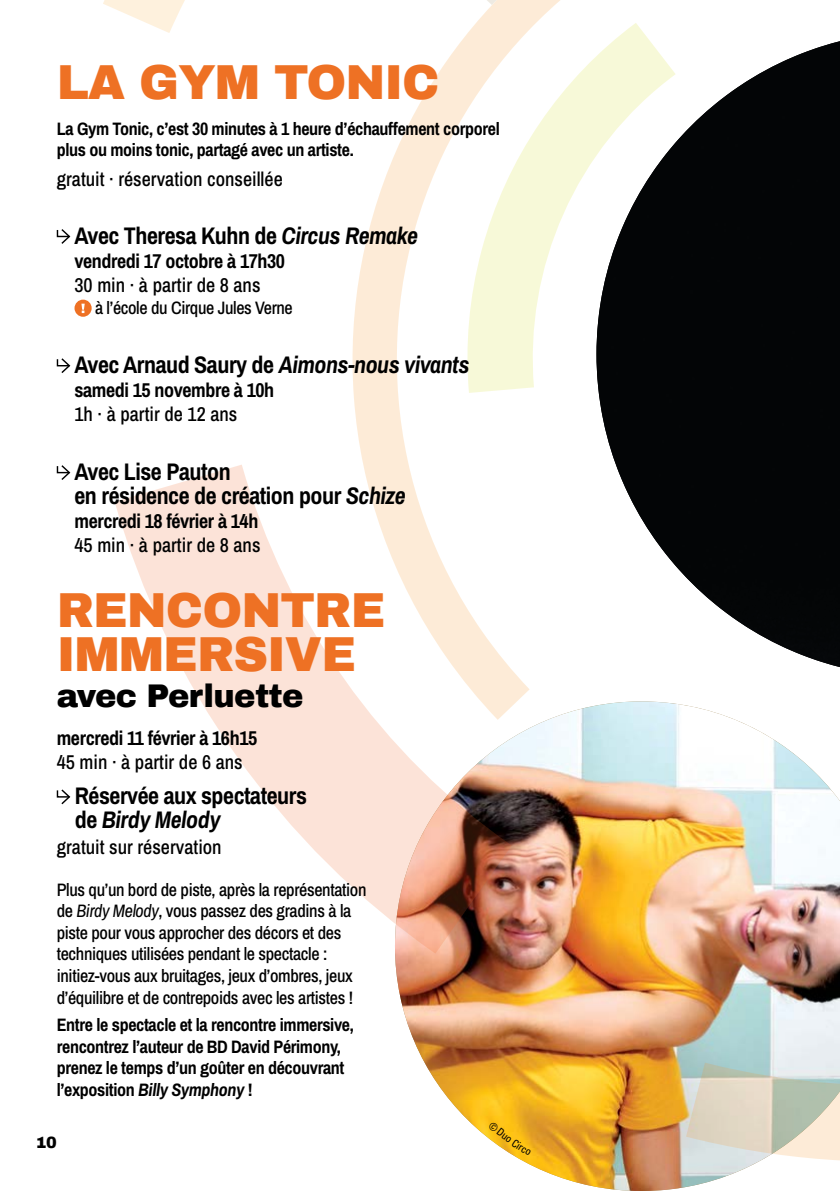
<style>
.page{position:relative;width:840px;height:1191px;background:#fff}
.page>*{position:absolute;margin:0;border:0;box-sizing:border-box;transform-origin:0 0}
.t1{font:900 48px/44px "Archivo";letter-spacing:-.02em;color:#ee7124}
.t2{font:900 32px "Archivo";letter-spacing:-.02em;color:#000}
.t3{font:700 24px/24px "Archivo Narrow";letter-spacing:-.02em;color:#000}
.t4{font:italic 700 24px "Archivo Narrow";letter-spacing:-.02em;color:#000}
.t5{font:500 20px "Archivo Narrow";color:#000}
.t6{font:700 20px "Archivo Narrow";letter-spacing:-.02em;color:#000}
.t7{font:500 18px/21.6px "Archivo Narrow";letter-spacing:-.02em;color:#000}
.t8{font:700 18px/21.6px "Archivo Narrow";letter-spacing:-.02em;color:#000}
.t9{font:900 16px "Archivo";color:#000}
.s1{font-style:italic}
.s2{font-style:normal}
.s3{font-weight:400;font-style:italic}
</style>
<div class="page">
<img style="left:397px;top:701px;width:442px;height:490px">
<svg style="left:115px;top:465px;width:472px;height:517px"></svg>
<svg style="left:347px;top:38px;width:249px;height:682px"></svg>
<svg style="left:464px;top:23px;width:178px;height:370px"></svg>
<img style="left:685px;top:829px;width:154px;height:338px">
<svg style="left:103px;top:0;width:466px;height:33px"></svg>
<svg style="left:56px;top:229px;width:15px;height:15px"></svg>
<div style="left:74px;top:300px;width:18px;height:17px;background:#ee7124;border-radius:50%"></div>
<svg style="left:81px;top:304px;width:4px;height:9px"></svg>
<svg style="left:56px;top:789px;width:15px;height:16px"></svg>
<svg style="left:56px;top:358px;width:15px;height:15px"></svg>
<svg style="left:56px;top:465px;width:15px;height:15px"></svg>
<img style="left:596px;top:41px;width:243px;height:626px">
<svg style="left:488px;top:1120px;width:43px;height:35px;background:#f8c436"></svg>
<h1 class="t1" style="left:57px;top:60px;width:384px">LA GYM TONIC</h1>
<p class="t8" style="left:57px;top:117px;width:444px">La Gym Tonic, c’est 30 minutes à 1 heure d’échauffement corporel plus ou moins tonic, partagé avec un artiste.</p>
<p class="t5" style="left:57px;top:165px;width:227px">gratuit · réservation conseillée</p>
<h3 class="t3" style="left:74px;top:222px;width:345px">Avec Theresa Kuhn de <span class="s1">Circus Remake</span></h3>
<p class="t6" style="left:74px;top:247px;width:212px">vendredi 17 octobre à 17h30</p>
<p class="t5" style="left:74px;top:271px;width:187px">30 min · à partir de 8 ans</p>
<p class="t7" style="left:95px;top:296px;width:199px">à l’école du Cirque Jules Verne</p>
<h3 class="t4" style="left:74px;top:348px;width:396px"><span class="s2">Avec Arnaud Saury de</span> Aimons-nous vivants</h3>
<p class="t6" style="left:74px;top:376px;width:201px">samedi 15 novembre à 10h</p>
<p class="t5" style="left:74px;top:400px;width:164px">1h · à partir de 12 ans</p>
<h3 class="t3" style="left:74px;top:458px;width:333px">Avec Lise Pauton<br>en résidence de création pour <span class="s1">Schize</span></h3>
<p class="t6" style="left:74px;top:507px;width:185px">mercredi 18 février à 14h</p>
<p class="t5" style="left:74px;top:531px;width:187px">45 min · à partir de 8 ans</p>
<h1 class="t1" style="left:57px;top:588px;width:330px">RENCONTRE<br>IMMERSIVE</h1>
<h2 class="t2" style="left:57px;top:676px;width:248px">avec Perluette</h2>
<p class="t6" style="left:57px;top:724px;width:202px">mercredi 11 février à 16h15</p>
<p class="t5" style="left:57px;top:748px;width:187px">45 min · à partir de 6 ans</p>
<h3 class="t3" style="left:75px;top:783px;width:233px">Réservée aux spectateurs de <span class="s1">Birdy Melody</span></h3>
<p class="t5" style="left:57px;top:833px;width:166px">gratuit sur réservation</p>
<p class="t7" style="left:57px;top:878px;width:311px">Plus qu’un bord de piste, après la représentation de <span class="s3">Birdy Melody</span>, vous passez des gradins à la piste pour vous approcher des décors et des techniques utilisées pendant le spectacle : initiez-vous aux bruitages, jeux d’ombres, jeux d’équilibre et de contrepoids avec les artistes !</p>
<p class="t8" style="left:57px;top:1013px;width:298px">Entre le spectacle et la rencontre immersive, rencontrez l’auteur de BD David Périmony, prenez le temps d’un goûter en découvrant l’exposition <span class="s1">Billy Symphony</span> !</p>
<p class="t9" style="left:36px;top:1133px;width:23px">10</p>
</div>
